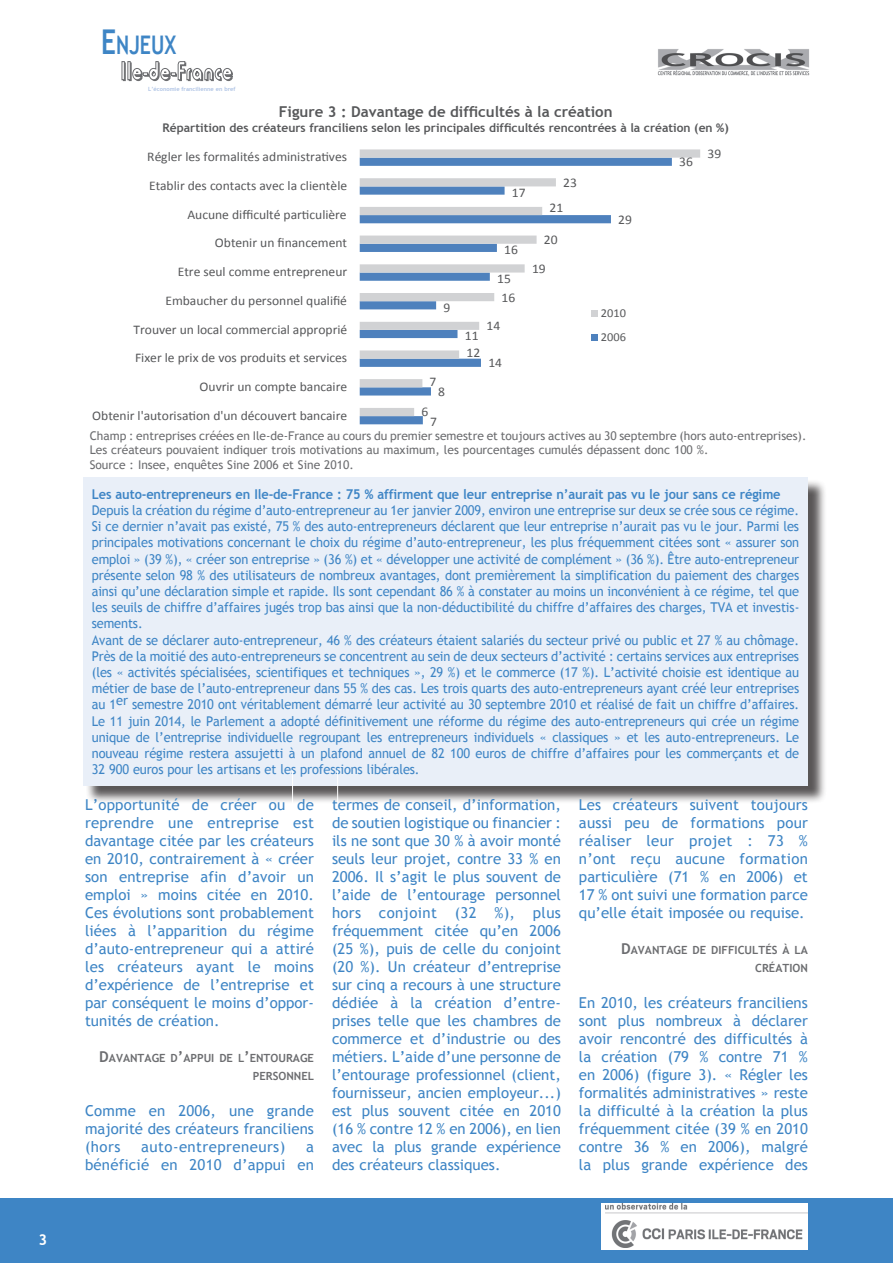
<style>
.page{position:relative;width:893px;height:1263px;background:#fff}
.page>*{position:absolute;margin:0;border:0;box-sizing:border-box;transform-origin:0 0}
.t1{font:700 25.65px "Trebuchet MS";color:#3e85c5;scale:.77 1}
.t2{font:15px/18px "Trebuchet MS";color:#3e85c5;text-align:justify}
.t3{font:700 15px "Trebuchet MS";color:#57585a}
.t4{font:15px "Trebuchet MS";letter-spacing:.03em;color:#3e85c5}
.t5{font:700 15px "Trebuchet MS";color:#fff}
.t6{font:13.5px/16.2px "Trebuchet MS";letter-spacing:-.01em;color:#3e85c5;scale:.95 1}
.t7{font:700 13.5px "Trebuchet MS";letter-spacing:-.01em;color:#3e85c5;scale:.95 1}
.t8{font:13.2px "Calibri";color:#57585a}
.t9{font:12.15px/23.9px "Calibri";letter-spacing:.005em;color:#57585a}
.t10{font:12px/14.4px "Trebuchet MS";color:#6c6d70}
.t11{font:700 12px "Trebuchet MS";color:#57585a}
.t12{font:700 11.25px/18px "Trebuchet MS";color:#6c6d70;text-align:right}
.t13{font:700 5.7px "Trebuchet MS";color:#adc2e4}
.s1{font-size:34.2px}
.s2{font-size:15px}
</style>
<div class="page">
<div style="left:86px;top:480px;width:740px;height:324px;background:#231f20;opacity:.75"></div>
<div style="left:83px;top:477px;width:725px;height:309px;background:#e9eff8"></div>
<svg style="left:121px;top:61px;width:112px;height:20px"></svg>
<img style="left:657px;top:49px;width:153px;height:27px">
<div style="left:0;top:1198px;width:893px;height:65px;background:#3e85c5"></div>
<hr style="left:292px;top:770px;width:1px;height:55px;background:#fff">
<hr style="left:337px;top:770px;width:1px;height:55px;background:#fff">
<div style="left:601px;top:1203px;width:207px;height:47px;background:#fff"></div>
<img style="left:606px;top:1203px;width:202px;height:45px">
<svg style="left:360px;top:416px;width:63px;height:8px"></svg>
<svg style="left:360px;top:149px;width:340px;height:267px"></svg>
<div style="left:591px;top:311px;width:7px;height:6px;background:#d1d2d4"></div>
<div style="left:591px;top:334px;width:7px;height:7px;background:#4e81bd"></div>
<p class="t5" style="left:38px;top:1230px;width:10px">3</p>
<h1 class="t1" style="left:101px;top:29px;width:99px"><span class="s1">E</span>NJEUX</h1>
<p class="t13" style="left:148px;top:86px;width:89px">L’économie francilienne en bref</p>
<p class="t3" style="left:279px;top:103px;width:335px">Figure 3 : Davantage de difficultés à la création</p>
<p class="t11" style="left:163px;top:120px;width:568px">Répartition des créateurs franciliens selon les principales difficultés rencontrées à la création (en %)</p>
<p class="t8" style="left:147px;top:149px;width:201px">Régler les formalités administratives</p>
<p class="t8" style="left:679px;top:154px;width:15px">36</p>
<p class="t8" style="left:708px;top:145px;width:15px">39</p>
<p class="t8" style="left:149px;top:177px;width:200px">Etablir des contacts avec la clientèle</p>
<p class="t8" style="left:512px;top:184px;width:15px">17</p>
<p class="t8" style="left:563px;top:174px;width:15px">23</p>
<p class="t8" style="left:187px;top:206px;width:161px">Aucune difficulté particulière</p>
<p class="t8" style="left:549px;top:200px;width:15px">21</p>
<p class="t8" style="left:618px;top:211px;width:15px">29</p>
<p class="t8" style="left:215px;top:235px;width:134px">Obtenir un financement</p>
<p class="t8" style="left:504px;top:242px;width:15px">16</p>
<p class="t8" style="left:544px;top:231px;width:15px">20</p>
<p class="t8" style="left:178px;top:263px;width:171px">Etre seul comme entrepreneur</p>
<p class="t8" style="left:497px;top:270px;width:15px">15</p>
<p class="t8" style="left:532px;top:260px;width:15px">19</p>
<p class="t8" style="left:165px;top:292px;width:183px">Embaucher du personnel qualifié</p>
<p class="t8" style="left:134px;top:321px;width:215px">Trouver un local commercial approprié</p>
<p class="t8" style="left:443px;top:299px;width:8px">9</p>
<p class="t8" style="left:465px;top:328px;width:15px">11</p>
<p class="t8" style="left:502px;top:289px;width:15px">16</p>
<p class="t8" style="left:487px;top:318px;width:15px">14</p>
<p class="t9" style="left:601px;top:301px;width:27px">2010<br>2006</p>
<p class="t8" style="left:135px;top:350px;width:214px">Fixer le prix de vos produits et services</p>
<p class="t8" style="left:466px;top:344px;width:15px">12</p>
<p class="t8" style="left:488px;top:354px;width:15px">14</p>
<p class="t8" style="left:200px;top:378px;width:149px">Ouvrir un compte bancaire</p>
<p class="t8" style="left:430px;top:373px;width:8px">7</p>
<p class="t8" style="left:438px;top:383px;width:8px">8</p>
<p class="t8" style="left:92px;top:407px;width:256px">Obtenir l'autorisation d'un découvert bancaire</p>
<p class="t8" style="left:421px;top:404px;width:8px">6</p>
<p class="t8" style="left:430px;top:413px;width:8px">7</p>
<p class="t10" style="left:90px;top:429px;width:718px">Champ : entreprises créées en Ile-de-France au cours du premier semestre et toujours actives au 30 septembre (hors auto-entreprises).<br>Les créateurs pouvaient indiquer trois motivations au maximum, les pourcentages cumulés dépassent donc 100 %.<br>Source : Insee, enquêtes Sine 2006 et Sine 2010.</p>
<p class="t8" style="left:356px;top:439px;width:8px">0</p>
<p class="t8" style="left:399px;top:439px;width:8px">5</p>
<p class="t8" style="left:439px;top:439px;width:15px">10</p>
<p class="t8" style="left:482px;top:439px;width:15px">15</p>
<p class="t8" style="left:526px;top:439px;width:15px">20</p>
<p class="t8" style="left:569px;top:439px;width:15px">25</p>
<p class="t8" style="left:612px;top:439px;width:15px">30</p>
<p class="t8" style="left:655px;top:439px;width:15px">35</p>
<p class="t8" style="left:699px;top:439px;width:15px">40</p>
<p class="t7" style="left:92px;top:485px;width:726px">Les auto-entrepreneurs en Ile-de-France : 75 % affirment que leur entreprise n’aurait pas vu le jour sans ce régime</p>
<p class="t6" style="left:92px;top:502px;width:746px">Depuis la création du régime d’auto-entrepreneur au 1er janvier 2009, environ une entreprise sur deux se crée sous ce régime.<br>Si ce dernier n’avait pas existé, 75 % des auto-entrepreneurs déclarent que leur entreprise n’aurait pas vu le jour. Parmi les principales motivations concernant le choix du régime d’auto-entrepreneur, les plus fréquemment citées sont « assurer son emploi » (39 %), « créer son entreprise » (36 %) et « développer une activité de complément » (36 %). Être auto-entrepreneur présente selon 98 % des utilisateurs de nombreux avantages, dont premièrement la simplification du paiement des charges ainsi qu’une déclaration simple et rapide. Ils sont cependant 86 % à constater au moins un inconvénient à ce régime, tel que les seuils de chiffre d’affaires jugés trop bas ainsi que la non-déductibilité du chiffre d’affaires des charges, TVA et investis&shy;sements.<br>Avant de se déclarer auto-entrepreneur, 46 % des créateurs étaient salariés du secteur privé ou public et 27 % au chômage.<br>Près de la moitié des auto-entrepreneurs se concentrent au sein de deux secteurs d’activité : certains services aux entreprises (les « activités spécialisées, scientifiques et techniques », 29 %) et le commerce (17 %). L’activité choisie est identique au métier de base de l’auto-entrepreneur dans 55 % des cas. Les trois quarts des auto-entrepreneurs ayant créé leur entreprises au 1er semestre 2010 ont véritablement démarré leur activité au 30 septembre 2010 et réalisé de fait un chiffre d’affaires.<br>Le 11 juin 2014, le Parlement a adopté définitivement une réforme du régime des auto-entrepreneurs qui crée un régime unique de l’entreprise individuelle regroupant les entrepreneurs individuels « classiques » et les auto-entrepreneurs. Le nouveau régime restera assujetti à un plafond annuel de 82 100 euros de chiffre d’affaires pour les commerçants et de 32 900 euros pour les artisans et les professions libérales.</p>
<p class="t2" style="left:85px;top:796px;width:230px">L’opportunité de créer ou de reprendre une entreprise est davantage citée par les créateurs en 2010, contrairement à « créer son entreprise afin d’avoir un emploi » moins citée en 2010.<br>Ces évolutions sont probablement liées à l’apparition du régime d’auto-entrepreneur qui a attiré les créateurs ayant le moins d’expérience de l’entreprise et par conséquent le moins d’oppor&shy;tunités de création.</p>
<p class="t12" style="left:99px;top:1049px;width:216px"><span class="s2">D</span>AVANTAGE D<span class="s2">’</span>APPUI DE L<span class="s2">’</span>ENTOURAGE<br>PERSONNEL</p>
<p class="t2" style="left:85px;top:1102px;width:230px">Comme en 2006, une grande majorité des créateurs franciliens (hors</p>
<p class="t4" style="left:141px;top:1138px;width:145px">auto-entrepreneurs)</p>
<p class="t2" style="left:85px;top:1138px;width:231px;text-align:right">a<br>bénéficié en 2010 d’appui en</p>
<p class="t2" style="left:332px;top:796px;width:230px">termes de conseil, d’information, de soutien logistique ou financier : ils ne sont que 30 % à avoir monté seuls leur projet, contre 33 % en 2006. Il s’agit le plus souvent de l’aide de l’entourage personnel hors conjoint (32 %), plus fréquemment citée qu’en 2006 (25 %), puis de celle du conjoint (20 %). Un créateur d’entreprise sur cinq a recours à une structure dédiée à la création d’entre&shy;prises telle que les chambres de commerce et d’industrie ou des métiers. L’aide d’une personne de l’entourage professionnel (client, fournisseur, ancien employeur...) est plus souvent citée en 2010 (16 % contre 12 % en 2006), en lien avec la plus grande expérience des créateurs classiques.</p>
<p class="t2" style="left:579px;top:796px;width:230px">Les créateurs suivent toujours aussi peu de formations pour réaliser leur projet : 73 % n’ont reçu aucune formation particulière (71 % en 2006) et 17 % ont suivi une formation parce qu’elle était imposée ou requise.</p>
<p class="t12" style="left:621px;top:941px;width:188px"><span class="s2">D</span>AVANTAGE DE DIFFICULTÉS À LA<br>CRÉATION</p>
<p class="t2" style="left:579px;top:994px;width:230px">En 2010, les créateurs franciliens sont plus nombreux à déclarer avoir rencontré des difficultés à la création (79 % contre 71 % en 2006) (figure 3). « Régler les formalités administratives » reste la difficulté à la création la plus fréquemment citée (39 % en 2010 contre 36 % en 2006), malgré la plus grande expérience des</p>
</div>
